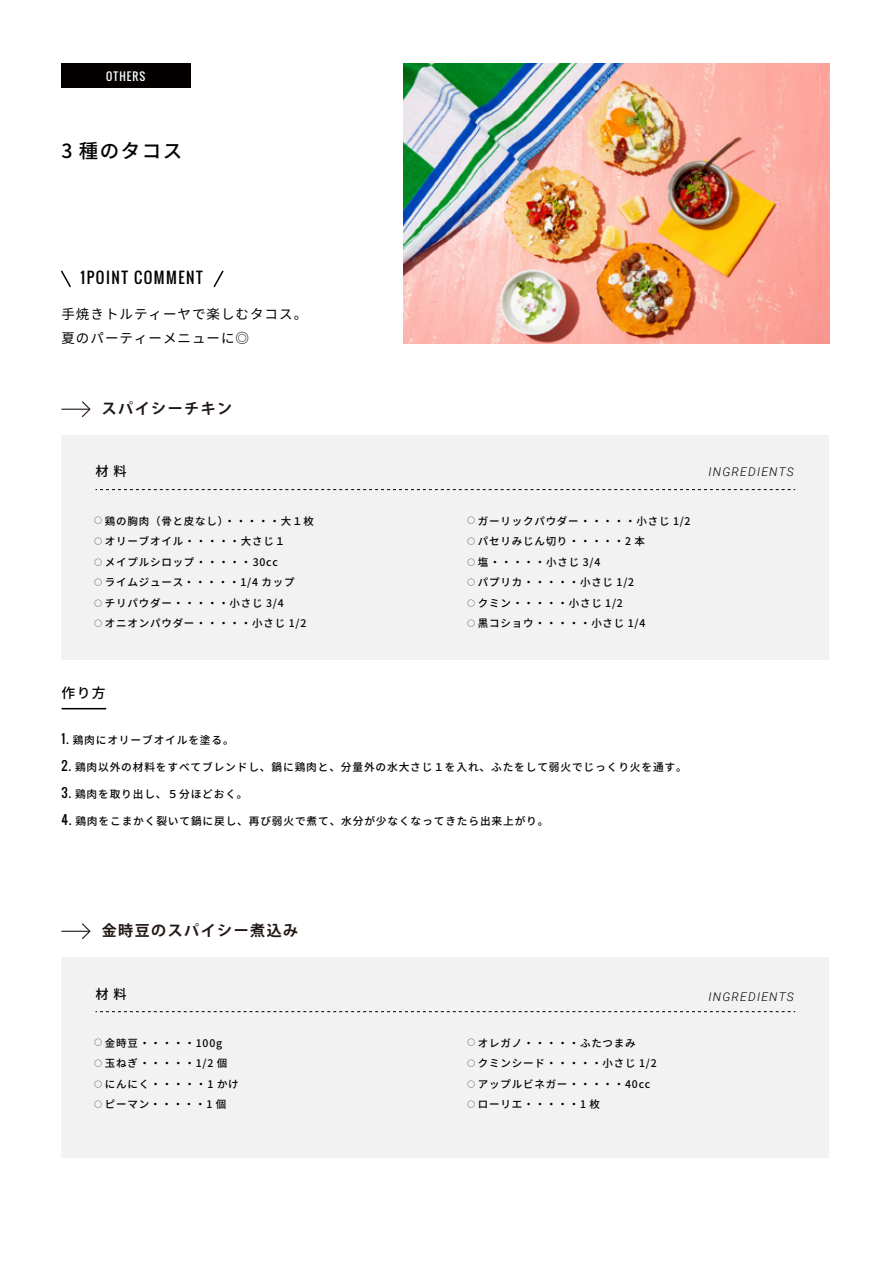
<style>
.page{position:relative;width:893px;height:1263px;background:#fff}
.page>*{position:absolute;margin:0;border:0;box-sizing:border-box;transform-origin:0 0}
.t1{font:500 19.5px "Noto Sans CJ Kjp";letter-spacing:.075em;color:#040000}
.t2{font:700 15px "Koz Go Pr 6 N";letter-spacing:.1em;color:#221815}
.t3{font:15px "Oswald";letter-spacing:.1em;color:#040000}
.t4{font:500 13.8px "Noto Sans CJ Kjp";color:#040000}
.t5{font:13.5px/24px "Noto Sans JP";letter-spacing:.075em;color:#040000}
.t6{font:500 13.2px "Noto Sans CJ Kjp";color:#040000}
.t7{font:italic 300 12px "Roboto";letter-spacing:.1em;color:#040000}
.t8{font:500 10.8px "Noto Sans CJ Kjp";letter-spacing:.075em;color:#040000}
.t9{font:10.8px "Oswald";letter-spacing:.1em;color:#fff}
.t10{font:500 10.5px/20.5px "Noto Sans CJ Kjp";letter-spacing:.075em;color:#040000}
.s1{font-size:7.5px}
.s2{font-family:"Oswald";font-weight:400;font-size:12.3px}
</style>
<div class="page">
<div style="left:61px;top:957px;width:768px;height:201px;background:#f2f2f2"></div>
<div style="left:61px;top:435px;width:768px;height:224px;background:#f2f2f2"></div>
<img style="left:404px;top:64px;width:425px;height:280px">
<div style="left:61px;top:64px;width:130px;height:24px;background:#040000"></div>
<hr style="left:62px;top:708px;width:44px;height:1px;background:#040000">
<svg style="left:96px;top:489px;width:699px;height:1px"></svg>
<svg style="left:60px;top:270px;width:11px;height:18px"></svg>
<svg style="left:213px;top:270px;width:11px;height:18px"></svg>
<svg style="left:61px;top:401px;width:30px;height:17px"></svg>
<svg style="left:96px;top:1011px;width:699px;height:1px"></svg>
<svg style="left:61px;top:923px;width:30px;height:17px"></svg>
<p class="t9" style="left:106px;top:68px;width:40px">OTHERS</p>
<h1 class="t1" style="left:61px;top:140px;width:122px">3 種のタコス</h1>
<h2 class="t3" style="left:81px;top:266px;width:124px">1POINT COMMENT</h2>
<p class="t5" style="left:61px;top:302px;width:247px">手焼きトルティーヤで楽しむタコス。夏のパーティーメニューに◎</p>
<h2 class="t2" style="left:102px;top:400px;width:132px">スパイシーチキン</h2>
<p class="t6" style="left:95px;top:464px;width:33px">材 料</p>
<p class="t10" style="left:95px;top:511px;width:221px"><span class="s1">◯</span> 鶏の胸肉（骨と皮なし）・・・・・大１枚<span class="s1">◯</span> オリーブオイル ・・・・・大さじ１<br><span class="s1">◯</span> メイプルシロップ ・・・・・ 30cc<br><span class="s1">◯</span> ライムジュース・・・・・1/4 カップ<br><span class="s1">◯</span> チリパウダー ・・・・・小さじ 3/4<br><span class="s1">◯</span> オニオンパウダー ・・・・・小さじ 1/2</p>
<p class="t10" style="left:468px;top:511px;width:224px"><span class="s1">◯</span> ガーリックパウダー ・・・・・小さじ 1/2 <span class="s1">◯</span> パセリみじん切り ・・・・・2 本<br><span class="s1">◯</span> 塩 ・・・・・小さじ 3/4<br><span class="s1">◯</span> パプリカ ・・・・・小さじ 1/2<br><span class="s1">◯</span> クミン ・・・・・小さじ 1/2<br><span class="s1">◯</span> 黒コショウ ・・・・・小さじ 1/4</p>
<p class="t7" style="left:708px;top:463px;width:87px">INGREDIENTS</p>
<h3 class="t4" style="left:61px;top:685px;width:46px">作り方</h3>
<p class="t8" style="left:61px;top:734px;width:174px"><span class="s2">1.</span> 鶏肉にオリーブオイルを塗る。</p>
<p class="t8" style="left:61px;top:761px;width:627px"><span class="s2">2.</span> 鶏肉以外の材料をすべてブレンドし、鍋に鶏肉と、分量外の水大さじ１を入れ、ふたをして弱火でじっくり火を通す。</p>
<p class="t8" style="left:61px;top:788px;width:188px"><span class="s2">3.</span> 鶏肉を取り出し、５分ほどおく。</p>
<p class="t8" style="left:61px;top:815px;width:489px"><span class="s2">4.</span> 鶏肉をこまかく裂いて鍋に戻し、再び弱火で煮て、水分が少なくなってきたら出来上がり。</p>
<h2 class="t2" style="left:102px;top:922px;width:198px">金時豆のスパイシー煮込み</h2>
<p class="t6" style="left:95px;top:986px;width:33px">材 料</p>
<p class="t10" style="left:95px;top:1033px;width:146px"><span class="s1">◯</span> 金時豆 ・・・・・100g<br><span class="s1">◯</span> 玉ねぎ ・・・・・1/2 個<br><span class="s1">◯</span> にんにく ・・・・・ 1 かけ<span class="s1">◯</span> ピーマン・・・・・1 個</p>
<p class="t10" style="left:468px;top:1033px;width:191px"><span class="s1">◯</span> オレガノ ・・・・・ふたつまみ<br><span class="s1">◯</span> クミンシード ・・・・・小さじ 1/2 <span class="s1">◯</span> アップルビネガー ・・・・・40cc <span class="s1">◯</span> ローリエ ・・・・・1 枚</p>
<p class="t7" style="left:708px;top:988px;width:87px">INGREDIENTS</p>
</div>
